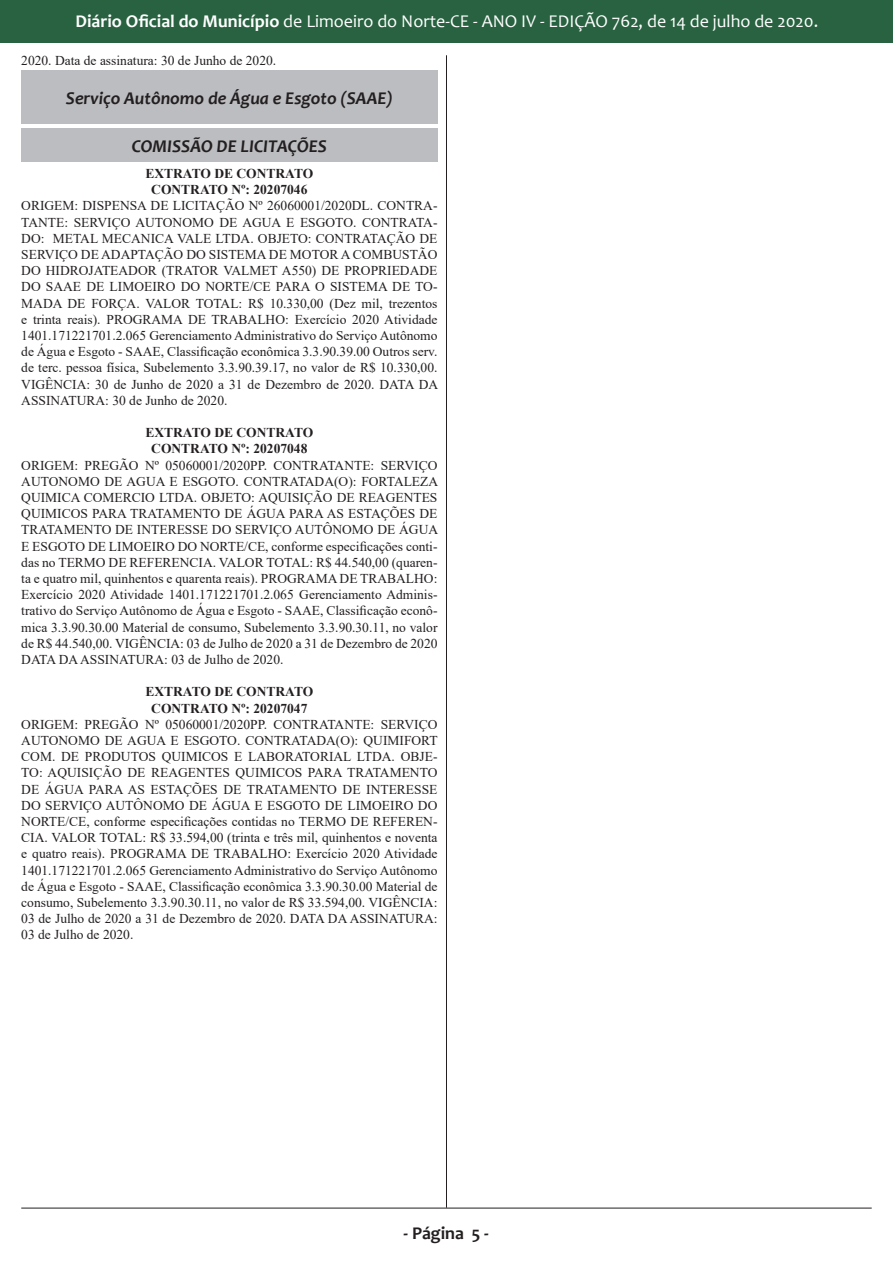
<style>
.page{position:relative;width:893px;height:1263px;background:#fff}
.page>*{position:absolute;margin:0;border:0;box-sizing:border-box;transform-origin:0 0}
.t1{font:18px "Candara";color:#fff}
.t2{font:italic 700 18px "Candara";color:#231f20}
.t3{font:700 18px "Candara";color:#231f20}
.t4{font:13.5px/16.2px "Times New Roman";color:#231f20;text-align:justify}
.t5{font:700 13.5px "Times New Roman";color:#231f20}
.s1{font-weight:700}
</style>
<div class="page">
<div style="left:0;top:0;width:892px;height:42px;background:#286240"></div>
<hr style="left:446px;top:55px;width:1px;height:1153px;background:#231f20">
<hr style="left:21px;top:1208px;width:851px;height:1px;background:#231f20">
<div style="left:21px;top:71px;width:416px;height:53px;background:#bcbdc0"></div>
<div style="left:21px;top:129px;width:416px;height:33px;background:#bcbdc0"></div>
<h1 class="t1" style="left:76px;top:10px;width:744px"><span class="s1">Diário Oficial do Município</span> de Limoeiro do Norte-CE - ANO IV - EDIÇÃO 762, de 14 de julho de 2020.</h1>
<p class="t4" style="left:21px;top:52px;width:256px">2020. Data de assinatura: 30 de Junho de 2020.</p>
<p class="t2" style="left:66px;top:87px;width:328px">Serviço Autônomo de Água e Esgoto (SAAE)</p>
<p class="t2" style="left:132px;top:135px;width:197px">COMISSÃO DE LICITAÇÕES</p>
<p class="t5" style="left:145px;top:164px;width:169px">EXTRATO DE CONTRATO</p>
<p class="t5" style="left:151px;top:180px;width:158px">CONTRATO Nº: 20207046</p>
<p class="t4" style="left:21px;top:197px;width:418px">ORIGEM: DISPENSA DE LICITAÇÃO Nº 26060001/2020DL. CONTRA-TANTE: SERVIÇO AUTONOMO DE AGUA E ESGOTO. CONTRATA-DO: METAL MECANICA VALE LTDA. OBJETO: CONTRATAÇÃO DE SERVIÇO DE ADAPTAÇÃO DO SISTEMA DE MOTOR A COMBUSTÃO DO HIDROJATEADOR (TRATOR VALMET A550) DE PROPRIEDADE DO SAAE DE LIMOEIRO DO NORTE/CE PARA O SISTEMA DE TO-MADA DE FORÇA. VALOR TOTAL: R$ 10.330,00 (Dez mil, trezentos e trinta reais). PROGRAMA DE TRABALHO: Exercício 2020 Atividade 1401.171221701.2.065 Gerenciamento Administrativo do Serviço Autônomo de Água e Esgoto - SAAE, Classificação econômica 3.3.90.39.00 Outros serv. de terc. pessoa física, Subelemento 3.3.90.39.17, no valor de R$ 10.330,00.<br>VIGÊNCIA: 30 de Junho de 2020 a 31 de Dezembro de 2020. DATA DA ASSINATURA: 30 de Junho de 2020.</p>
<p class="t5" style="left:145px;top:423px;width:169px">EXTRATO DE CONTRATO</p>
<p class="t5" style="left:151px;top:439px;width:158px">CONTRATO Nº: 20207048</p>
<p class="t4" style="left:21px;top:456px;width:418px">ORIGEM: PREGÃO Nº 05060001/2020PP. CONTRATANTE: SERVIÇO AUTONOMO DE AGUA E ESGOTO. CONTRATADA(O): FORTALEZA QUIMICA COMERCIO LTDA. OBJETO: AQUISIÇÃO DE REAGENTES QUIMICOS PARA TRATAMENTO DE ÁGUA PARA AS ESTAÇÕES DE TRATAMENTO DE INTERESSE DO SERVIÇO AUTÔNOMO DE ÁGUA E ESGOTO DE LIMOEIRO DO NORTE/CE, conforme especificações conti&shy;das no TERMO DE REFERENCIA. VALOR TOTAL: R$ 44.540,00 (quaren&shy;ta e quatro mil, quinhentos e quarenta reais). PROGRAMA DE TRABALHO:<br>Exercício 2020 Atividade 1401.171221701.2.065 Gerenciamento Adminis&shy;trativo do Serviço Autônomo de Água e Esgoto - SAAE, Classificação econô&shy;mica 3.3.90.30.00 Material de consumo, Subelemento 3.3.90.30.11, no valor de R$ 44.540,00. VIGÊNCIA: 03 de Julho de 2020 a 31 de Dezembro de 2020<br>DATA DA ASSINATURA: 03 de Julho de 2020.</p>
<p class="t5" style="left:145px;top:682px;width:169px">EXTRATO DE CONTRATO</p>
<p class="t5" style="left:151px;top:698px;width:158px">CONTRATO Nº: 20207047</p>
<p class="t4" style="left:21px;top:716px;width:418px">ORIGEM: PREGÃO Nº 05060001/2020PP. CONTRATANTE: SERVIÇO AUTONOMO DE AGUA E ESGOTO. CONTRATADA(O): QUIMIFORT COM. DE PRODUTOS QUIMICOS E LABORATORIAL LTDA. OBJE-TO: AQUISIÇÃO DE REAGENTES QUIMICOS PARA TRATAMENTO DE ÁGUA PARA AS ESTAÇÕES DE TRATAMENTO DE INTERESSE DO SERVIÇO AUTÔNOMO DE ÁGUA E ESGOTO DE LIMOEIRO DO NORTE/CE, conforme especificações contidas no TERMO DE REFEREN-CIA. VALOR TOTAL: R$ 33.594,00 (trinta e três mil, quinhentos e noventa e quatro reais). PROGRAMA DE TRABALHO: Exercício 2020 Atividade 1401.171221701.2.065 Gerenciamento Administrativo do Serviço Autônomo de Água e Esgoto - SAAE, Classificação econômica 3.3.90.30.00 Material de consumo, Subelemento 3.3.90.30.11, no valor de R$ 33.594,00. VIGÊNCIA:<br>03 de Julho de 2020 a 31 de Dezembro de 2020. DATA DA ASSINATURA:<br>03 de Julho de 2020.</p>
<h1 class="t3" style="left:404px;top:1222px;width:87px">- Página 5 -</h1>
</div>
